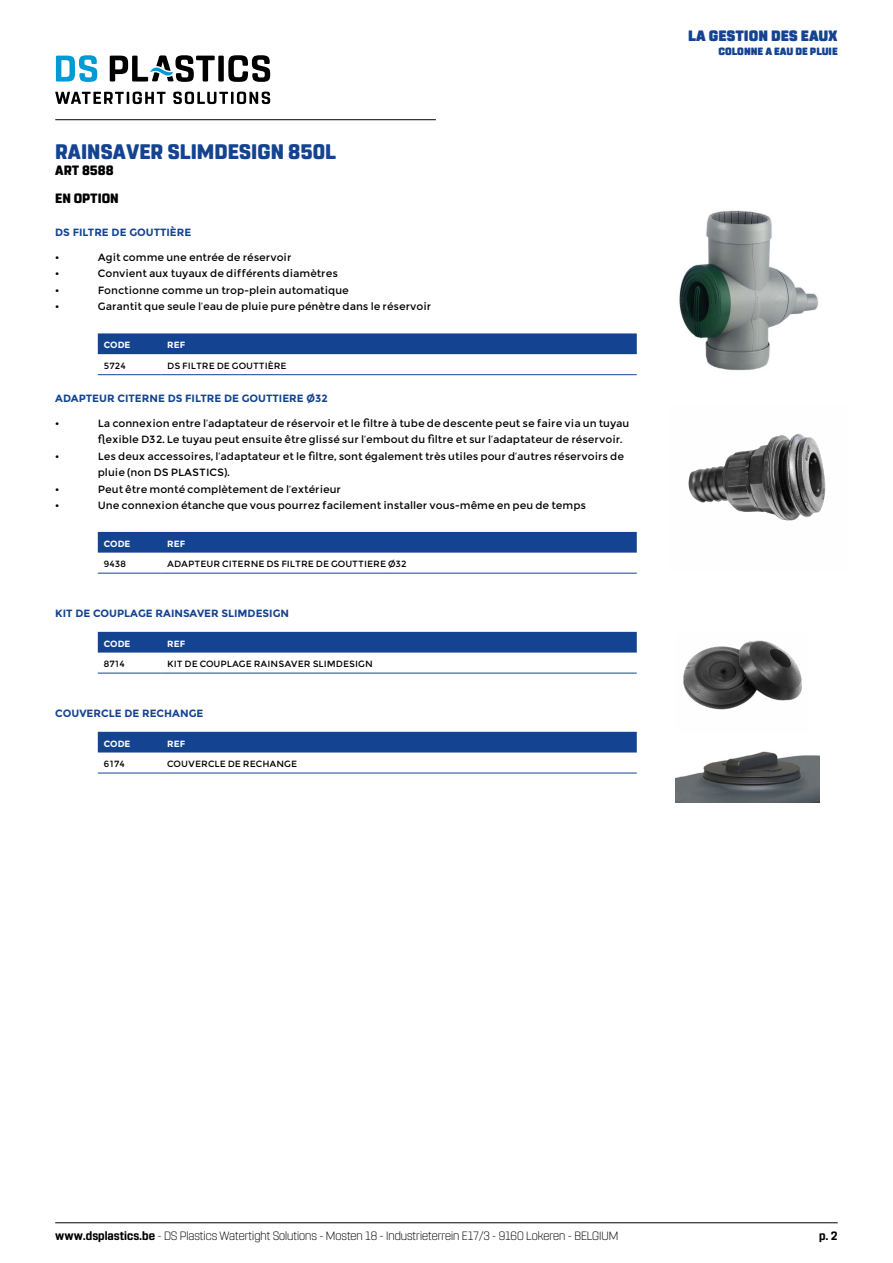
<style>
.page{position:relative;width:893px;height:1263px;background:#fff}
.page>*{position:absolute;margin:0;border:0;box-sizing:border-box;transform-origin:0 0}
.t1{font:800 21px "Rohn Rounded";color:#144391}
.t2{font:900 15px "Rohn Rounded";color:#144391}
.t3{font:800 13.5px "Rohn Rounded";color:#000}
.t4{font:300 12px "Rohn Rounded";color:#000}
.t5{font:700 12px "Rohn Rounded";color:#000}
.t6{font:10.5px/16.5px "Montserrat";color:#000}
.t7{font:700 10.5px "Montserrat";color:#144391}
.t8{font:900 10.5px "Rohn Rounded";color:#144391}
.t9{font:9px "Montserrat";color:#000}
.t10{font:700 9px "Montserrat";color:#fff}
.s1{font-weight:700}
</style>
<div class="page">
<hr style="left:55px;top:119px;width:381px;height:1px;background:#000">
<hr style="left:55px;top:1222px;width:783px;height:1px;background:#000">
<svg style="left:56px;top:55px;width:41px;height:27px"></svg>
<svg style="left:55px;top:92px;width:215px;height:12px"></svg>
<svg style="left:110px;top:55px;width:160px;height:27px"></svg>
<div style="left:98px;top:333px;width:539px;height:21px;background:#144391"></div>
<hr style="left:98px;top:374px;width:63px;height:1px;background:#144391">
<hr style="left:161px;top:374px;width:476px;height:1px;background:#144391">
<div style="left:98px;top:532px;width:539px;height:21px;background:#144391"></div>
<hr style="left:98px;top:573px;width:63px;height:1px;background:#144391">
<hr style="left:161px;top:573px;width:476px;height:1px;background:#144391">
<div style="left:98px;top:632px;width:539px;height:20px;background:#144391"></div>
<hr style="left:98px;top:673px;width:63px;height:1px;background:#144391">
<hr style="left:161px;top:673px;width:476px;height:1px;background:#144391">
<div style="left:98px;top:732px;width:539px;height:20px;background:#144391"></div>
<hr style="left:98px;top:773px;width:63px;height:1px;background:#144391">
<hr style="left:161px;top:773px;width:476px;height:1px;background:#144391">
<img style="left:679px;top:210px;width:139px;height:161px">
<img style="left:688px;top:433px;width:138px;height:88px">
<img style="left:675px;top:751px;width:145px;height:52px">
<img style="left:683px;top:640px;width:119px;height:70px">
<h1 class="t1" style="left:55px;top:139px;width:282px">RAINSAVER SLIMDESIGN 850L</h1>
<p class="t3" style="left:55px;top:162px;width:60px">ART 8588</p>
<p class="t3" style="left:55px;top:190px;width:65px">EN OPTION</p>
<p class="t7" style="left:55px;top:226px;width:138px">DS FILTRE DE GOUTTIÈRE</p>
<p class="t6" style="left:55px;top:249px;width:6px">•</p>
<p class="t6" style="left:98px;top:249px;width:195px">Agit comme une entrée de réservoir</p>
<p class="t6" style="left:55px;top:265px;width:6px">•</p>
<p class="t6" style="left:98px;top:265px;width:242px">Convient aux tuyaux de différents diamètres</p>
<p class="t6" style="left:55px;top:282px;width:6px">•</p>
<p class="t6" style="left:98px;top:282px;width:253px">Fonctionne comme un trop-plein automatique</p>
<p class="t6" style="left:55px;top:298px;width:6px">•</p>
<p class="t6" style="left:98px;top:298px;width:335px">Garantit que seule l’eau de pluie pure pénètre dans le réservoir</p>
<p class="t10" style="left:104px;top:340px;width:28px">CODE</p>
<p class="t10" style="left:167px;top:340px;width:19px">REF</p>
<p class="t9" style="left:104px;top:360px;width:24px">5724</p>
<p class="t9" style="left:167px;top:360px;width:121px">DS FILTRE DE GOUTTIÈRE</p>
<p class="t7" style="left:55px;top:392px;width:274px">ADAPTEUR CITERNE DS FILTRE DE GOUTTIERE Ø32</p>
<p class="t6" style="left:55px;top:415px;width:6px">•</p>
<p class="t6" style="left:98px;top:415px;width:533px">La connexion entre l’adaptateur de réservoir et le filtre à tube de descente peut se faire via un tuyau flexible D32. Le tuyau peut ensuite être glissé sur l’embout du filtre et sur l’adaptateur de réservoir.</p>
<p class="t6" style="left:55px;top:448px;width:6px">•</p>
<p class="t6" style="left:98px;top:448px;width:528px">Les deux accessoires, l’adaptateur et le filtre, sont également très utiles pour d’autres réservoirs de pluie (non DS PLASTICS).</p>
<p class="t6" style="left:55px;top:481px;width:6px">•</p>
<p class="t6" style="left:98px;top:481px;width:245px">Peut être monté complètement de l’extérieur</p>
<p class="t6" style="left:55px;top:497px;width:6px">•</p>
<p class="t6" style="left:98px;top:497px;width:490px">Une connexion étanche que vous pourrez facilement installer vous-même en peu de temps</p>
<p class="t10" style="left:104px;top:538px;width:28px">CODE</p>
<p class="t10" style="left:167px;top:538px;width:19px">REF</p>
<p class="t9" style="left:104px;top:558px;width:24px">9438</p>
<p class="t9" style="left:167px;top:558px;width:241px">ADAPTEUR CITERNE DS FILTRE DE GOUTTIERE Ø32</p>
<p class="t7" style="left:55px;top:607px;width:235px">KIT DE COUPLAGE RAINSAVER SLIMDESIGN</p>
<p class="t10" style="left:104px;top:638px;width:28px">CODE</p>
<p class="t10" style="left:167px;top:638px;width:19px">REF</p>
<p class="t9" style="left:104px;top:658px;width:23px">8714</p>
<p class="t9" style="left:167px;top:658px;width:207px">KIT DE COUPLAGE RAINSAVER SLIMDESIGN</p>
<p class="t7" style="left:55px;top:707px;width:150px">COUVERCLE DE RECHANGE</p>
<p class="t10" style="left:104px;top:738px;width:28px">CODE</p>
<p class="t10" style="left:167px;top:738px;width:19px">REF</p>
<p class="t9" style="left:104px;top:758px;width:23px">6174</p>
<p class="t9" style="left:167px;top:758px;width:132px">COUVERCLE DE RECHANGE</p>
<h2 class="t2" style="left:688px;top:27px;width:151px">LA GESTION DES EAUX</h2>
<p class="t8" style="left:718px;top:45px;width:121px">COLONNE A EAU DE PLUIE</p>
<p class="t4" style="left:55px;top:1229px;width:565px"><span class="s1">www.dsplastics.be</span> - DS Plastics Watertight Solutions - Mosten 18 - Industrieterrein E17/3 - 9160 Lokeren - BELGIUM</p>
<p class="t5" style="left:819px;top:1229px;width:20px">p. 2</p>
</div>
